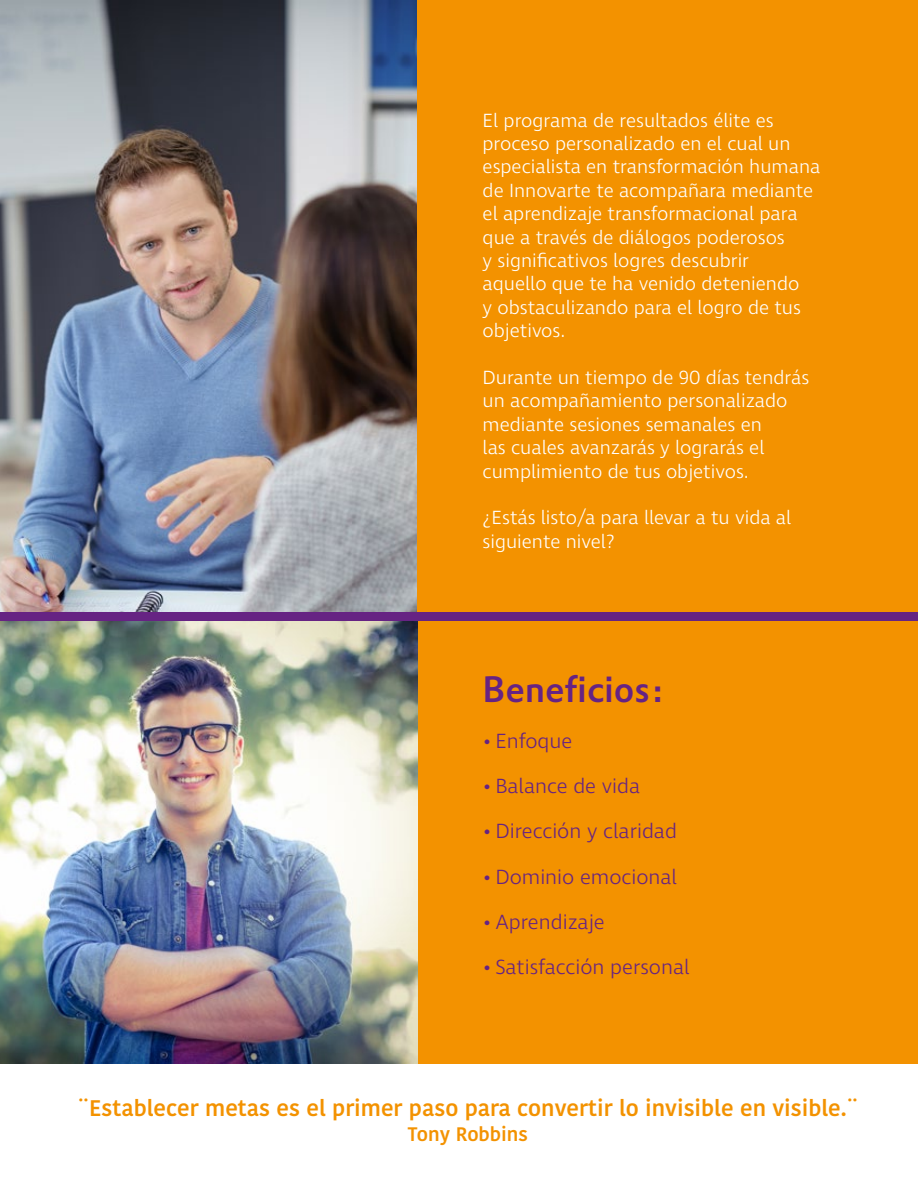
<style>
.page{position:relative;width:918px;height:1188px;background:#fff}
.page>*{position:absolute;margin:0;border:0;box-sizing:border-box;transform-origin:0 0}
.t1{font:36px "DTL Prokyon T Medium";color:#662383}
.t2{font:600 22.5px "Kohinoor Bangla";color:#f39200}
.t3{font:300 21px "Ingra";color:#662383}
.t4{font:300 19.5px/23.4px "Ingra";color:#fff}
.t5{font:600 19.5px "Kohinoor Bangla";color:#f39200}
</style>
<div class="page">
<img style="left:0;top:0;width:417px;height:1063px">
<div style="left:417px;top:0;width:501px;height:1063px;background:#f39200"></div>
<hr style="left:0;top:621px;width:1px;height:153px;background:#662383">
<hr style="left:0;top:774px;width:1px;height:414px;background:#fff">
<div style="left:0;top:612px;width:918px;height:9px;background:#662383"></div>
<p class="t4" style="left:483px;top:109px;width:339px">El programa de resultados élite es proceso personalizado en el cual un especialista en transformación humana de Innovarte te acompañara mediante el aprendizaje transformacional para que a través de diálogos poderosos<br>y significativos logres descubrir<br>aquello que te ha venido deteniendo<br>y obstaculizando para el logro de tus objetivos.</p>
<p class="t4" style="left:483px;top:367px;width:328px">Durante un tiempo de 90 días tendrás un acompañamiento personalizado mediante sesiones semanales en<br>las cuales avanzarás y lograrás el cumplimiento de tus objetivos.</p>
<p class="t4" style="left:483px;top:507px;width:310px">¿Estás listo/a para llevar a tu vida al siguiente nivel?</p>
<h1 class="t1" style="left:483px;top:666px;width:184px">Beneficios:</h1>
<p class="t3" style="left:483px;top:728px;width:91px">• Enfoque</p>
<p class="t3" style="left:483px;top:773px;width:159px">• Balance de vida</p>
<p class="t3" style="left:483px;top:818px;width:196px">• Dirección y claridad</p>
<p class="t3" style="left:483px;top:864px;width:196px">• Dominio emocional</p>
<p class="t3" style="left:483px;top:909px;width:124px">• Aprendizaje</p>
<p class="t3" style="left:483px;top:954px;width:208px">• Satisfacción personal</p>
<p class="t2" style="left:78px;top:1089px;width:782px">¨Establecer metas es el primer paso para convertir lo invisible en visible.¨</p>
<p class="t5" style="left:408px;top:1118px;width:122px">Tony Robbins</p>
</div>
